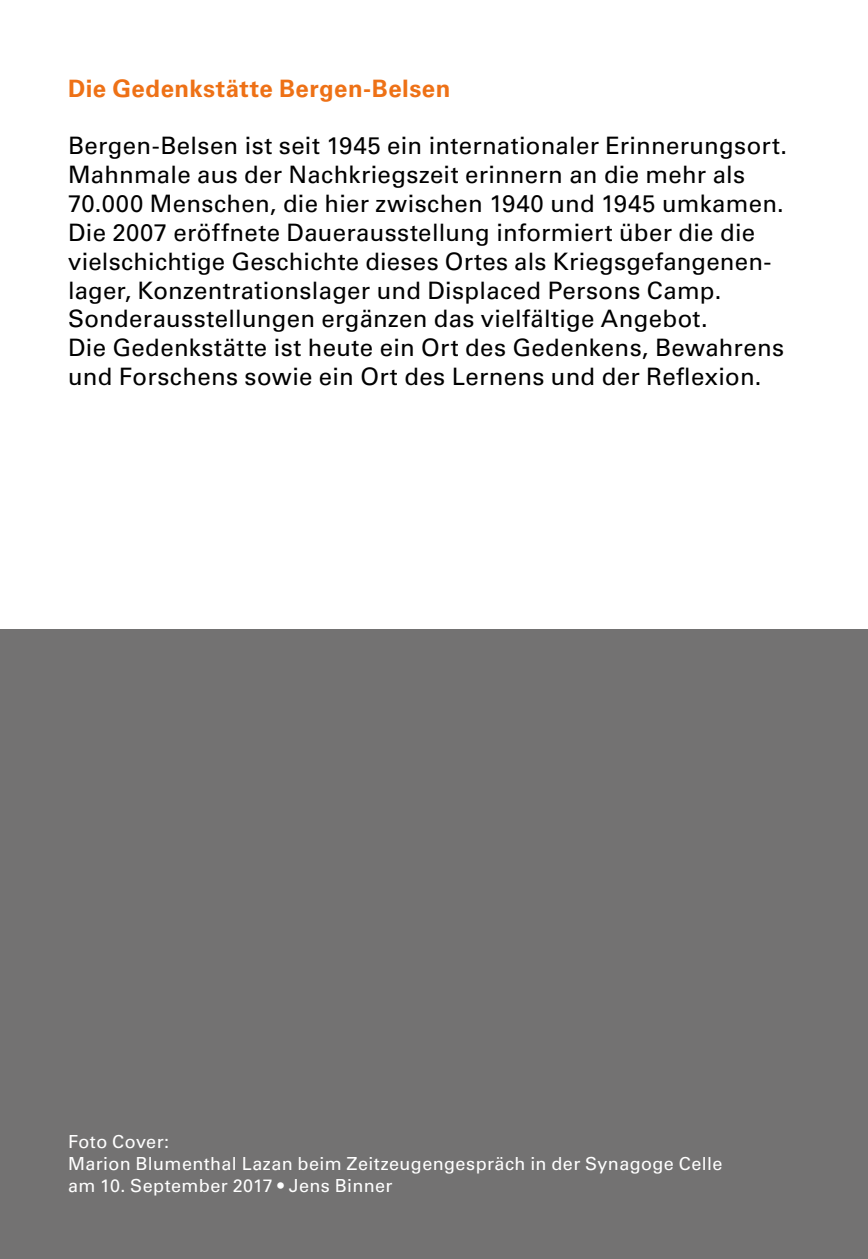
<style>
.page{position:relative;width:868px;height:1259px;background:#fff}
.page>*{position:absolute;margin:0;border:0;box-sizing:border-box;transform-origin:0 0}
.t1{font:24px/28.8px "Univers LT Pro 55 Roman";letter-spacing:.01em;color:#000}
.t2{font:700 24px "Univers LT Pro 65";letter-spacing:.02em;color:#ee7116}
.t3{font:18px/21.6px "Univers LT Pro 55 Roman";letter-spacing:.02em;color:#fff}
</style>
<div class="page">
<div style="left:0;top:629px;width:867px;height:630px;background:#737272"></div>
<p class="t2" style="left:68px;top:74px;width:384px">Die Gedenkstätte Bergen-Belsen</p>
<p class="t1" style="left:68px;top:132px;width:720px">Bergen-Belsen ist seit 1945 ein internationaler Erinnerungsort.<br>Mahnmale aus der Nachkriegszeit erinnern an die mehr als 70.000 Menschen, die hier zwischen 1940 und 1945 umkamen.<br>Die 2007 eröffnete Dauerausstellung informiert über die die vielschichtige Geschichte dieses Ortes als Kriegsgefangenen&shy;lager, Konzentrationslager und Displaced Persons Camp.<br>Sonderausstellungen ergänzen das vielfältige Angebot.<br>Die Gedenkstätte ist heute ein Ort des Gedenkens, Bewahrens und Forschens sowie ein Ort des Lernens und der Reflexion.</p>
<p class="t3" style="left:68px;top:1131px;width:655px">Foto Cover:<br>Marion Blumenthal Lazan beim Zeitzeugengespräch in der Synagoge Celle am 10. September 2017 • Jens Binner</p>
</div>
